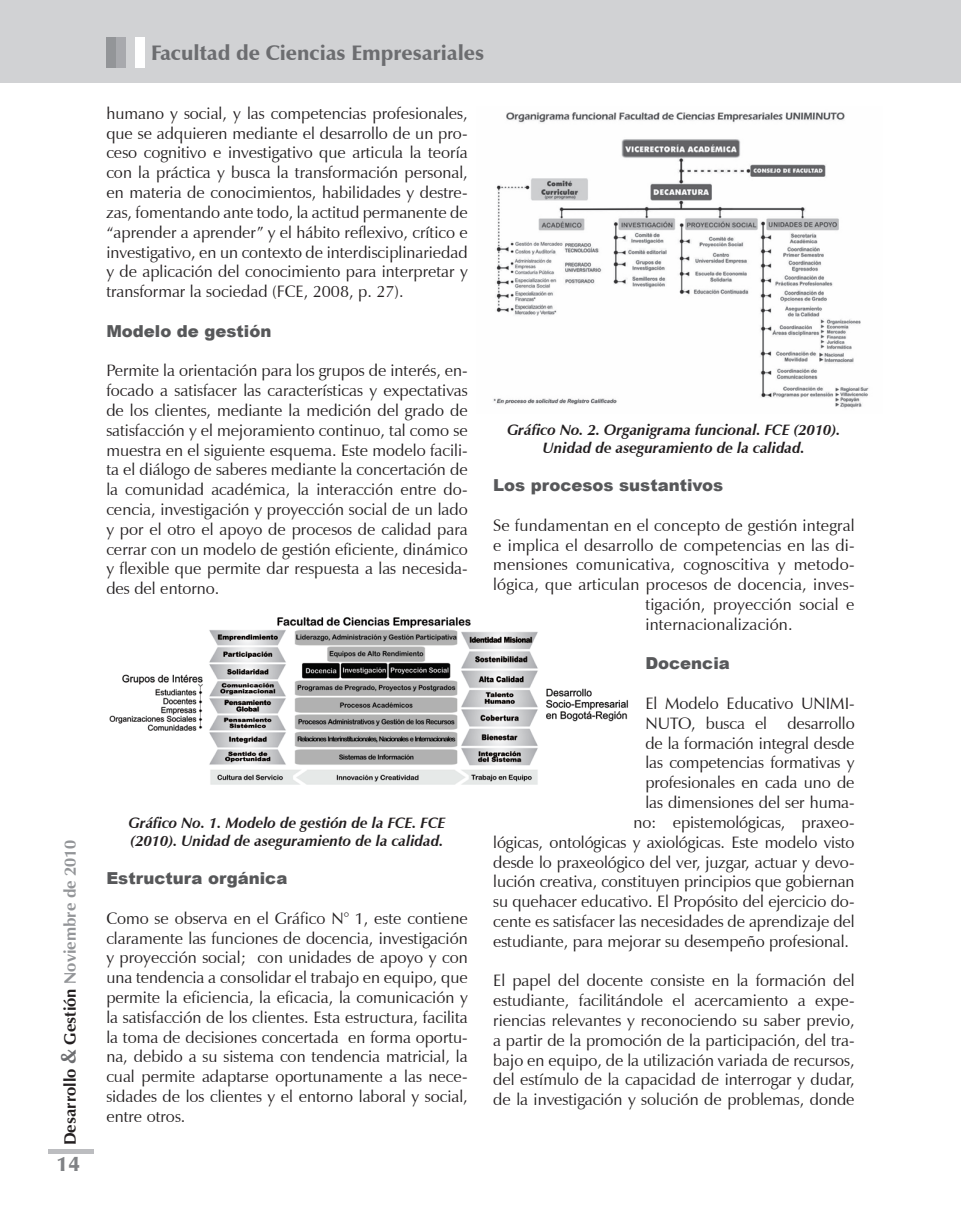
<style>
.page{position:relative;width:961px;height:1231px;background:#fff}
.page>*{position:absolute;margin:0;border:0;box-sizing:border-box;transform-origin:0 0}
.t1{font:900 21px "Zapf Humanist 601 BT";color:#6c6d70}
.t2{font:900 21px "Zapf Humanist 601 BT";color:#808285}
.t3{font:16.5px/19.8px "Zapf Humanist 601 BT";letter-spacing:-.005em;color:#231f20;text-align:justify}
.t4{font:900 16.5px "Arial";color:#57585a}
.t5{font:700 16.5px "Zapf Humanist 601 BT";color:#231f20}
.t6{font:italic 700 15px/18px "Zapf Humanist 601 BT";color:#231f20}
.s1{font-size:21px;color:#6c6d70}
.s2{color:#939598}
</style>
<div class="page">
<div style="left:0;top:0;width:939px;height:83px;background:#d1d2d4"></div>
<div style="left:48px;top:1149px;width:46px;height:5px;background:#bcbdc0"></div>
<div style="left:106px;top:37px;width:10px;height:31px;background:#939598"></div>
<div style="left:116px;top:37px;width:10px;height:31px;background:#a8a9ad"></div>
<div style="left:135px;top:37px;width:10px;height:31px;background:#fff"></div>
<div style="left:939px;top:0;width:22px;height:83px;background:#d1d2d4"></div>
<img style="left:493px;top:112px;width:376px;height:296px">
<img style="left:109px;top:617px;width:519px;height:168px">
<p class="t5" style="left:60px;top:1145px;width:307px;rotate:-90deg">Desarrollo <span class="s1">&amp;</span> Gestión <span class="s2">Noviembre de 2010</span></p>
<p class="t2" style="left:57px;top:1151px;width:23px">14</p>
<p class="t1" style="left:151px;top:39px;width:334px">Facultad de Ciencias Empresariales</p>
<p class="t3" style="left:106px;top:103px;width:363px">humano y social, y las competencias profesionales, que se adquieren mediante el desarrollo de un pro&shy;ceso cognitivo e investigativo que articula la teoría con la práctica y busca la transformación personal, en materia de conocimientos, habilidades y destre&shy;zas, fomentando ante todo, la actitud permanente de “aprender a aprender” y el hábito reflexivo, crítico e investigativo, en un contexto de interdisciplinariedad y de aplicación del conocimiento para interpretar y transformar la sociedad (FCE, 2008, p. 27).</p>
<p class="t4" style="left:106px;top:319px;width:167px">Modelo de gestión</p>
<p class="t3" style="left:106px;top:361px;width:363px">Permite la orientación para los grupos de interés, en&shy;focado a satisfacer las características y expectativas de los clientes, mediante la medición del grado de satisfacción y el mejoramiento continuo, tal como se muestra en el siguiente esquema. Este modelo facili&shy;ta el diálogo de saberes mediante la concertación de la comunidad académica, la interacción entre do&shy;cencia, investigación y proyección social de un lado y por el otro el apoyo de procesos de calidad para cerrar con un modelo de gestión eficiente, dinámico y flexible que permite dar respuesta a las necesida&shy;des del entorno.</p>
<p class="t6" style="left:129px;top:814px;width:318px">Gráfico No. 1. Modelo de gestión de la FCE. FCE (2010). Unidad de aseguramiento de la calidad.</p>
<p class="t4" style="left:106px;top:866px;width:182px">Estructura orgánica</p>
<p class="t3" style="left:106px;top:908px;width:363px">Como se observa en el Gráfico N° 1, este contiene claramente las funciones de docencia, investigación y proyección social; con unidades de apoyo y con una tendencia a consolidar el trabajo en equipo, que permite la eficiencia, la eficacia, la comunicación y la satisfacción de los clientes. Esta estructura, facilita la toma de decisiones concertada en forma oportu&shy;na, debido a su sistema con tendencia matricial, la cual permite adaptarse oportunamente a las nece&shy;sidades de los clientes y el entorno laboral y social, entre otros.</p>
<p class="t6" style="left:507px;top:421px;width:335px;text-align:center">Gráfico No. 2. Organigrama funcional. FCE (2010).<br>Unidad de aseguramiento de la calidad.</p>
<p class="t4" style="left:493px;top:473px;width:231px">Los procesos sustantivos</p>
<p class="t3" style="left:493px;top:515px;width:363px">Se fundamentan en el concepto de gestión integral</p>
<p class="t3" style="left:493px;top:535px;width:363px">e implica el desarrollo de competencias en las di-</p>
<p class="t3" style="left:493px;top:555px;width:363px">mensiones comunicativa, cognoscitiva y metodo-</p>
<p class="t3" style="left:493px;top:574px;width:363px">lógica, que articulan procesos de docencia, inves-</p>
<p class="t3" style="left:645px;top:594px;width:211px">tigación, proyección social e</p>
<p class="t3" style="left:645px;top:614px;width:149px">internacionalización.</p>
<p class="t4" style="left:645px;top:651px;width:86px">Docencia</p>
<p class="t3" style="left:645px;top:693px;width:211px">El Modelo Educativo UNIMI-</p>
<p class="t3" style="left:645px;top:713px;width:211px">NUTO, busca el desarrollo</p>
<p class="t3" style="left:645px;top:733px;width:211px">de la formación integral desde</p>
<p class="t3" style="left:645px;top:753px;width:211px">las competencias formativas y</p>
<p class="t3" style="left:645px;top:772px;width:211px">profesionales en cada uno de</p>
<p class="t3" style="left:645px;top:792px;width:211px">las dimensiones del ser huma-</p>
<p class="t3" style="left:633px;top:812px;width:223px">no: epistemológicas, praxeo-</p>
<p class="t3" style="left:493px;top:832px;width:363px">lógicas, ontológicas y axiológicas. Este modelo visto</p>
<p class="t3" style="left:493px;top:852px;width:363px">desde lo praxeológico del ver, juzgar, actuar y devo-</p>
<p class="t3" style="left:493px;top:871px;width:363px">lución creativa, constituyen principios que gobiernan</p>
<p class="t3" style="left:493px;top:891px;width:363px">su quehacer educativo. El Propósito del ejercicio do-</p>
<p class="t3" style="left:493px;top:911px;width:363px">cente es satisfacer las necesidades de aprendizaje del</p>
<p class="t3" style="left:493px;top:931px;width:357px">estudiante, para mejorar su desempeño profesional.</p>
<p class="t3" style="left:493px;top:970px;width:363px">El papel del docente consiste en la formación del estudiante, facilitándole el acercamiento a expe&shy;riencias relevantes y reconociendo su saber previo, a partir de la promoción de la participación, del tra&shy;bajo en equipo, de la utilización variada de recursos, del estímulo de la capacidad de interrogar y dudar, de la investigación y solución de problemas, donde</p>
</div>
